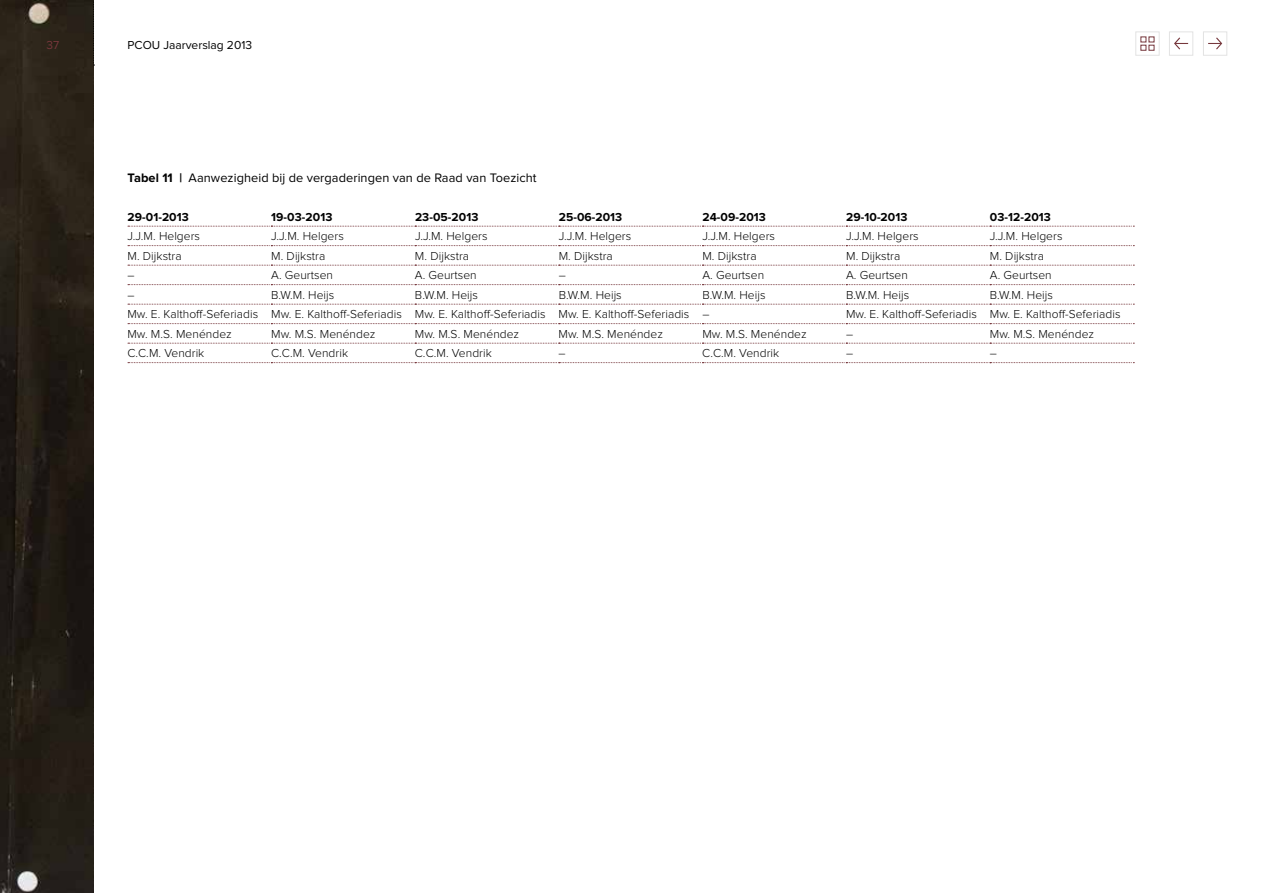
<style>
.page{position:relative;width:1263px;height:893px;background:#fff}
.page>*{position:absolute;margin:0;border:0;box-sizing:border-box;transform-origin:0 0}
.t1{font:12.75px "Proxima Nova";letter-spacing:.005em;color:#000}
.t2{font:300 12px "Proxima Nova";letter-spacing:.005em;color:#000}
.t3{font:700 12px "Proxima Nova";letter-spacing:.005em;color:#000}
.t4{font:12px "Proxima Nova";color:#000}
.t5{font:12px "Proxima Nova";color:#76373c}
.s1{font-weight:700}
</style>
<div class="page">
<img style="left:0;top:0;width:93px;height:893px">
<svg style="left:128px;top:245px;width:1006px;height:1px"></svg>
<svg style="left:128px;top:265px;width:1006px;height:1px"></svg>
<svg style="left:128px;top:284px;width:1006px;height:1px"></svg>
<svg style="left:128px;top:304px;width:1006px;height:1px"></svg>
<svg style="left:128px;top:323px;width:1006px;height:1px"></svg>
<svg style="left:128px;top:343px;width:1006px;height:1px"></svg>
<svg style="left:128px;top:362px;width:1006px;height:1px"></svg>
<svg style="left:128px;top:226px;width:1006px;height:1px"></svg>
<div style="left:1203px;top:32px;width:24px;height:24px;border:1px solid #e3e3e3"></div>
<svg style="left:1208px;top:37px;width:14px;height:12px"></svg>
<div style="left:1169px;top:32px;width:24px;height:24px;border:1px solid #e3e3e3"></div>
<svg style="left:1174px;top:37px;width:14px;height:12px"></svg>
<div style="left:1135px;top:32px;width:24px;height:24px;border:1px solid #e3e3e3"></div>
<svg style="left:1140px;top:36px;width:14px;height:15px"></svg>
<svg style="left:93px;top:0;width:2px;height:66px"></svg>
<p class="t5" style="left:47px;top:38px;width:14px">37</p>
<p class="t4" style="left:128px;top:38px;width:126px">PCOU Jaarverslag 2013</p>
<p class="t1" style="left:128px;top:170px;width:411px"><span class="s1">Tabel 11 |</span> Aanwezigheid bij de vergaderingen van de Raad van Toezicht</p>
<p class="t3" style="left:128px;top:210px;width:63px">29-01-2013</p>
<p class="t3" style="left:271px;top:210px;width:63px">19-03-2013</p>
<p class="t3" style="left:415px;top:210px;width:65px">23-05-2013</p>
<p class="t3" style="left:559px;top:210px;width:65px">25-06-2013</p>
<p class="t3" style="left:702px;top:210px;width:65px">24-09-2013</p>
<p class="t3" style="left:846px;top:210px;width:63px">29-10-2013</p>
<p class="t3" style="left:990px;top:210px;width:62px">03-12-2013</p>
<p class="t2" style="left:128px;top:229px;width:74px">J.J.M. Helgers</p>
<p class="t2" style="left:271px;top:229px;width:74px">J.J.M. Helgers</p>
<p class="t2" style="left:415px;top:229px;width:74px">J.J.M. Helgers</p>
<p class="t2" style="left:559px;top:229px;width:74px">J.J.M. Helgers</p>
<p class="t2" style="left:702px;top:229px;width:74px">J.J.M. Helgers</p>
<p class="t2" style="left:846px;top:229px;width:74px">J.J.M. Helgers</p>
<p class="t2" style="left:990px;top:229px;width:74px">J.J.M. Helgers</p>
<p class="t2" style="left:128px;top:249px;width:56px">M. Dijkstra</p>
<p class="t2" style="left:271px;top:249px;width:56px">M. Dijkstra</p>
<p class="t2" style="left:415px;top:249px;width:56px">M. Dijkstra</p>
<p class="t2" style="left:559px;top:249px;width:56px">M. Dijkstra</p>
<p class="t2" style="left:702px;top:249px;width:56px">M. Dijkstra</p>
<p class="t2" style="left:846px;top:249px;width:56px">M. Dijkstra</p>
<p class="t2" style="left:990px;top:249px;width:56px">M. Dijkstra</p>
<p class="t2" style="left:127px;top:268px;width:9px">–</p>
<p class="t2" style="left:271px;top:268px;width:63px">A. Geurtsen</p>
<p class="t2" style="left:415px;top:268px;width:63px">A. Geurtsen</p>
<p class="t2" style="left:559px;top:268px;width:9px">–</p>
<p class="t2" style="left:702px;top:268px;width:63px">A. Geurtsen</p>
<p class="t2" style="left:846px;top:268px;width:63px">A. Geurtsen</p>
<p class="t2" style="left:990px;top:268px;width:63px">A. Geurtsen</p>
<p class="t2" style="left:127px;top:288px;width:9px">–</p>
<p class="t2" style="left:271px;top:288px;width:65px">B.W.M. Heijs</p>
<p class="t2" style="left:415px;top:288px;width:65px">B.W.M. Heijs</p>
<p class="t2" style="left:559px;top:288px;width:65px">B.W.M. Heijs</p>
<p class="t2" style="left:702px;top:288px;width:65px">B.W.M. Heijs</p>
<p class="t2" style="left:846px;top:288px;width:65px">B.W.M. Heijs</p>
<p class="t2" style="left:990px;top:288px;width:65px">B.W.M. Heijs</p>
<p class="t2" style="left:127px;top:307px;width:583px">Mw. E. Kalthoff-Seferiadis Mw. E. Kalthoff-Seferiadis Mw. E. Kalthoff-Seferiadis Mw. E. Kalthoff-Seferiadis –</p>
<p class="t2" style="left:846px;top:307px;width:276px">Mw. E. Kalthoff-Seferiadis Mw. E. Kalthoff-Seferiadis</p>
<p class="t2" style="left:127px;top:327px;width:106px">Mw. M.S. Menéndez</p>
<p class="t2" style="left:271px;top:327px;width:106px">Mw. M.S. Menéndez</p>
<p class="t2" style="left:415px;top:327px;width:106px">Mw. M.S. Menéndez</p>
<p class="t2" style="left:559px;top:327px;width:106px">Mw. M.S. Menéndez</p>
<p class="t2" style="left:702px;top:327px;width:106px">Mw. M.S. Menéndez</p>
<p class="t2" style="left:846px;top:327px;width:9px">–</p>
<p class="t2" style="left:990px;top:327px;width:106px">Mw. M.S. Menéndez</p>
<p class="t2" style="left:127px;top:346px;width:78px">C.C.M. Vendrik</p>
<p class="t2" style="left:271px;top:346px;width:78px">C.C.M. Vendrik</p>
<p class="t2" style="left:415px;top:346px;width:78px">C.C.M. Vendrik</p>
<p class="t2" style="left:559px;top:346px;width:9px">–</p>
<p class="t2" style="left:702px;top:346px;width:78px">C.C.M. Vendrik</p>
<p class="t2" style="left:846px;top:346px;width:9px">–</p>
<p class="t2" style="left:990px;top:346px;width:9px">–</p>
</div>
